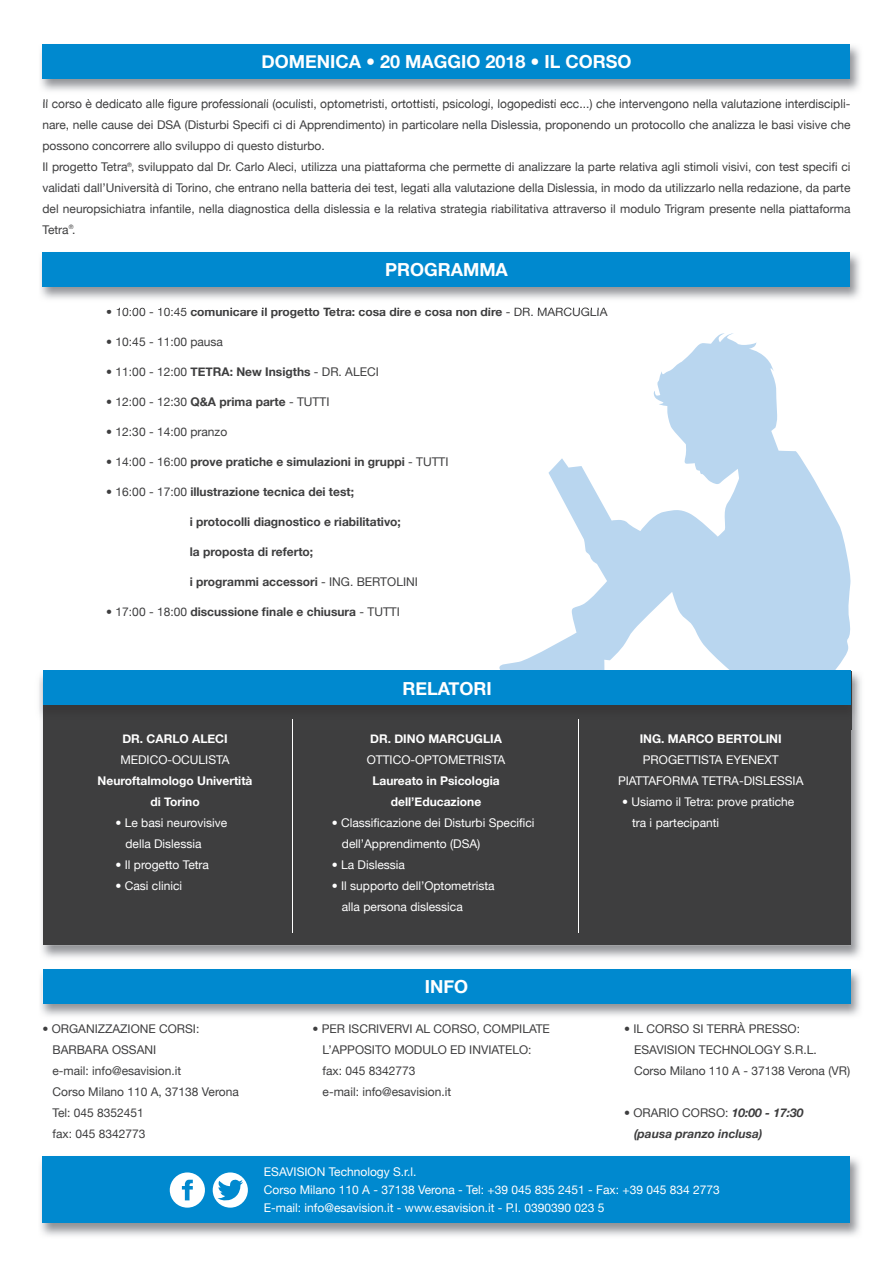
<style>
.page{position:relative;width:893px;height:1263px;background:#fff}
.page>*{position:absolute;margin:0;border:0;box-sizing:border-box;transform-origin:0 0}
.t1{font:700 18px "Helvetica Neue";color:#fff}
.t2{font:12px/21px "Helvetica Neue";color:#3e3e3f}
.t3{font:12px/21px "Helvetica Neue";color:#fff}
.t4{font:700 12px "Helvetica Neue";color:#3e3e3f}
.t5{font:700 12px/21px "Helvetica Neue";color:#fff;text-align:center}
.t6{font:italic 700 12px/21px "Helvetica Neue";color:#3e3e3f}
.t7{font:6px "Helvetica Neue";color:#3e3e3f}
.s1{font-weight:400}
.s2{font-weight:700}
.s3{font-weight:400;font-style:normal}
</style>
<div class="page">
<svg style="left:499px;top:333px;width:352px;height:337px"></svg>
<img style="left:40px;top:1156px;width:820px;height:80px">
<div style="left:43px;top:1155px;width:807px;height:67px;background:#0089cf"></div>
<svg style="left:170px;top:1172px;width:35px;height:35px"></svg>
<svg style="left:213px;top:1172px;width:35px;height:35px"></svg>
<img style="left:40px;top:252px;width:820px;height:56px">
<img style="left:109px;top:308px;width:77px;height:2px">
<img style="left:191px;top:307px;width:311px;height:3px">
<img style="left:502px;top:307px;width:106px;height:3px">
<div style="left:43px;top:252px;width:807px;height:34px;background:#0089cf"></div>
<img style="left:40px;top:44px;width:820px;height:47px">
<img style="left:43px;top:99px;width:802px;height:3px">
<div style="left:43px;top:44px;width:807px;height:34px;background:#0089cf"></div>
<img style="left:40px;top:670px;width:821px;height:346px">
<div style="left:43px;top:969px;width:807px;height:34px;background:#0089cf"></div>
<img style="left:500px;top:670px;width:335px;height:1px">
<img style="left:40px;top:968px;width:821px;height:1px">
<div style="left:43px;top:671px;width:808px;height:274px;background:#3e3e3f"></div>
<img style="left:39px;top:671px;width:822px;height:58px">
<div style="left:43px;top:671px;width:808px;height:34px;background:#0089cf"></div>
<hr style="left:292px;top:719px;width:1px;height:214px;background:#fff">
<hr style="left:578px;top:719px;width:1px;height:214px;background:#fff">
<h1 class="t1" style="left:261px;top:51px;width:372px">DOMENICA • 20 MAGGIO 2018 • IL CORSO</h1>
<p class="t2" style="left:43px;top:93px;width:809px">Il corso è dedicato alle figure professionali (oculisti, optometristi, ortottisti, psicologi, logopedisti ecc...) che intervengono nella valutazione interdiscipli&shy;nare, nelle cause dei DSA (Disturbi Specifi ci di Apprendimento) in particolare nella Dislessia, proponendo un protocollo che analizza le basi visive che possono concorrere allo sviluppo di questo disturbo.<br>Il progetto Tetra , sviluppato dal Dr. Carlo Aleci, utilizza una piattaforma che permette di analizzare la parte relativa agli stimoli visivi, con test specifi ci validati dall’Università di Torino, che entrano nella batteria dei test, legati alla valutazione della Dislessia, in modo da utilizzarlo nella redazione, da parte del neuropsichiatra infantile, nella diagnostica della dislessia e la relativa strategia riabilitativa attraverso il modulo Trigram presente nella piattaforma Tetra .</p>
<p class="t7" style="left:127px;top:161px;width:6px">®</p>
<p class="t7" style="left:69px;top:223px;width:6px">®</p>
<h1 class="t1" style="left:385px;top:259px;width:124px">PROGRAMMA</h1>
<p class="t4" style="left:106px;top:305px;width:503px"><span class="s1">• 10:00 - 10:45</span> comunicare il progetto Tetra: cosa dire e cosa non dire <span class="s1">- DR. MARCUGLIA</span></p>
<p class="t2" style="left:106px;top:331px;width:118px">• 10:45 - 11:00 pausa</p>
<p class="t2" style="left:106px;top:361px;width:274px">• 11:00 - 12:00 <span class="s2">TETRA: New Insigths</span> - DR. ALECI</p>
<p class="t2" style="left:106px;top:391px;width:225px">• 12:00 - 12:30 <span class="s2">Q&amp;A prima parte</span> - TUTTI</p>
<p class="t2" style="left:106px;top:421px;width:122px">• 12:30 - 14:00 pranzo</p>
<p class="t4" style="left:106px;top:455px;width:344px"><span class="s1">• 14:00 - 16:00</span> prove pratiche e simulazioni in gruppi <span class="s1">- TUTTI</span></p>
<p class="t4" style="left:106px;top:485px;width:249px"><span class="s1">• 16:00 - 17:00</span> illustrazione tecnica dei test;</p>
<p class="t4" style="left:190px;top:515px;width:213px">i protocolli diagnostico e riabilitativo;</p>
<p class="t4" style="left:190px;top:545px;width:125px">la proposta di referto;</p>
<p class="t4" style="left:190px;top:575px;width:230px">i programmi accessori <span class="s1">- ING. BERTOLINI</span></p>
<p class="t4" style="left:106px;top:605px;width:295px"><span class="s1">• 17:00 - 18:00</span> discussione finale e chiusura <span class="s1">- TUTTI</span></p>
<p class="t5" style="left:122px;top:728px;width:107px">DR. CARLO ALECI</p>
<p class="t3" style="left:120px;top:749px;width:111px">MEDICO-OCULISTA</p>
<p class="t5" style="left:98px;top:770px;width:156px">Neuroftalmologo Univertità di Torino</p>
<p class="t3" style="left:126px;top:812px;width:103px;text-indent:-10px">• Le basi neurovisive della Dislessia</p>
<p class="t3" style="left:116px;top:854px;width:95px">• Il progetto Tetra</p>
<p class="t3" style="left:116px;top:875px;width:68px">• Casi clinici</p>
<h1 class="t1" style="left:402px;top:677px;width:91px">RELATORI</h1>
<p class="t5" style="left:370px;top:728px;width:133px">DR. DINO MARCUGLIA</p>
<p class="t3" style="left:367px;top:749px;width:140px">OTTICO-OPTOMETRISTA</p>
<p class="t5" style="left:372px;top:770px;width:129px">Laureato in Psicologia dell’Educazione</p>
<p class="t3" style="left:342px;top:812px;width:194px;text-indent:-10px">• Classificazione dei Disturbi Specifici dell’Apprendimento (DSA)</p>
<p class="t3" style="left:332px;top:854px;width:75px">• La Dislessia</p>
<p class="t3" style="left:342px;top:875px;width:154px;text-indent:-10px">• Il supporto dell’Optometrista alla persona dislessica</p>
<h1 class="t1" style="left:425px;top:976px;width:45px">INFO</h1>
<p class="t5" style="left:640px;top:728px;width:143px">ING. MARCO BERTOLINI</p>
<p class="t3" style="left:618px;top:749px;width:187px;text-align:center">PROGETTISTA EYENEXT<br>PIATTAFORMA TETRA-DISLESSIA</p>
<p class="t3" style="left:632px;top:791px;width:164px;text-indent:-10px">• Usiamo il Tetra: prove pratiche tra i partecipanti</p>
<p class="t2" style="left:53px;top:1018px;width:188px;text-indent:-10px">• ORGANIZZAZIONE CORSI:<br>BARBARA OSSANI<br>e-mail: info@esavision.it<br>Corso Milano 110 A, 37138 Verona<br>Tel: 045 8352451<br>fax: 045 8342773</p>
<p class="t2" style="left:323px;top:1018px;width:229px;text-indent:-10px">• PER ISCRIVERVI AL CORSO, COMPILATE<br>L’APPOSITO MODULO ED INVIATELO: fax: 045 8342773<br>e-mail: info@esavision.it</p>
<p class="t2" style="left:634px;top:1018px;width:218px;text-indent:-10px">• IL CORSO SI TERRÀ PRESSO:<br>ESAVISION TECHNOLOGY S.R.L.<br>Corso Milano 110 A - 37138 Verona (VR)</p>
<p class="t6" style="left:634px;top:1102px;width:171px;text-indent:-10px"><span class="s3">• ORARIO CORSO:</span> 10:00 - 17:30 (pausa pranzo inclusa)</p>
<p class="t3" style="left:264px;top:1162px;width:457px;line-height:18px">ESAVISION Technology S.r.l.<br>Corso Milano 110 A - 37138 Verona - Tel: +39 045 835 2451 - Fax: +39 045 834 2773<br>E-mail: info@esavision.it - www.esavision.it - P.I. 0390390 023 5</p>
</div>
